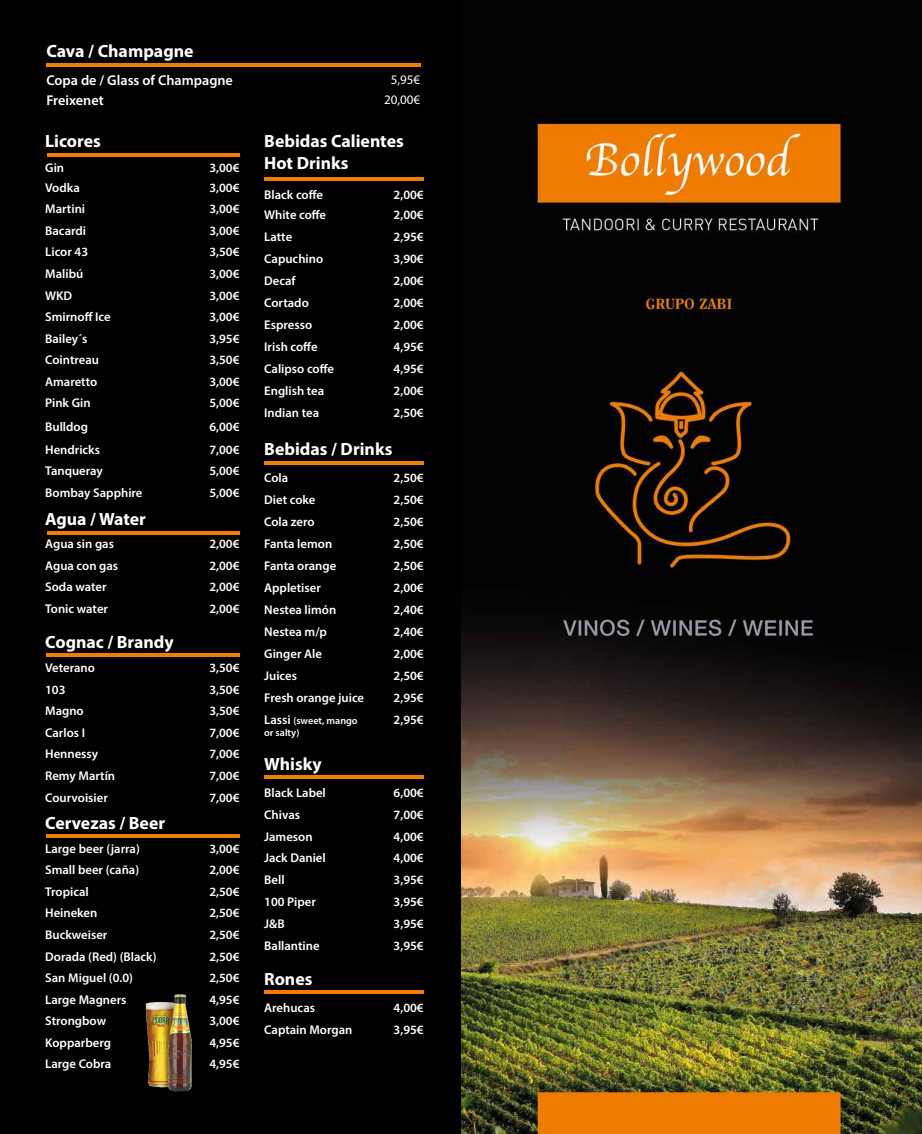
<style>
.page{position:relative;width:922px;height:1134px;background:#fff}
.page>*{position:absolute;margin:0;border:0;box-sizing:border-box;transform-origin:0 0}
.t1{font:700 17.75px/21.2px "Myriad Pro";color:#fff}
.t2{font:600 14.25px "Myriad Pro";color:#fff}
.t3{font:13px "Myriad Pro";color:#fff}
.t4{font:600 12.62px "Myriad Pro";color:#fff}
.t5{font:600 10.12px/12.1px "Myriad Pro";color:#fff}
.s1{font-size:12.62px}
</style>
<div class="page">
<div style="left:0;top:0;width:461px;height:1134px;background:#000"></div>
<img style="left:461px;top:0;width:460px;height:1134px">
<hr style="left:47px;top:153px;width:192px;height:4px;background:#ef7d00">
<hr style="left:47px;top:531px;width:192px;height:4px;background:#ef7d00">
<hr style="left:46px;top:653px;width:193px;height:4px;background:#ef7d00">
<hr style="left:46px;top:834px;width:193px;height:4px;background:#ef7d00">
<hr style="left:264px;top:775px;width:159px;height:3px;background:#ef7d00">
<hr style="left:264px;top:990px;width:159px;height:4px;background:#ef7d00">
<hr style="left:264px;top:461px;width:159px;height:3px;background:#ef7d00">
<hr style="left:264px;top:177px;width:159px;height:3px;background:#ef7d00">
<hr style="left:46px;top:63px;width:374px;height:3px;background:#ef7d00">
<img style="left:145px;top:994px;width:47px;height:98px">
<h1 class="t1" style="left:46px;top:40px;width:149px">Cava / Champagne</h1>
<p class="t2" style="left:46px;top:71px;width:188px">Copa de / Glass of Champagne</p>
<p class="t3" style="left:390px;top:72px;width:31px">5,95€</p>
<p class="t2" style="left:46px;top:91px;width:59px">Freixenet</p>
<p class="t3" style="left:384px;top:92px;width:38px">20,00€</p>
<h1 class="t1" style="left:45px;top:130px;width:57px">Licores</h1>
<p class="t4" style="left:45px;top:159px;width:20px">Gin</p>
<p class="t4" style="left:209px;top:159px;width:32px">3,00€</p>
<p class="t4" style="left:45px;top:179px;width:36px">Vodka</p>
<p class="t4" style="left:209px;top:179px;width:32px">3,00€</p>
<p class="t4" style="left:45px;top:201px;width:41px">Martini</p>
<p class="t4" style="left:209px;top:201px;width:32px">3,00€</p>
<p class="t4" style="left:45px;top:223px;width:42px">Bacardi</p>
<p class="t4" style="left:209px;top:223px;width:32px">3,00€</p>
<p class="t4" style="left:45px;top:244px;width:44px">Licor 43</p>
<p class="t4" style="left:209px;top:244px;width:32px">3,50€</p>
<p class="t4" style="left:45px;top:266px;width:40px">Malibú</p>
<p class="t4" style="left:209px;top:266px;width:32px">3,00€</p>
<p class="t4" style="left:45px;top:287px;width:29px">WKD</p>
<p class="t4" style="left:209px;top:287px;width:32px">3,00€</p>
<p class="t4" style="left:45px;top:309px;width:67px">Smirnoff Ice</p>
<p class="t4" style="left:209px;top:309px;width:32px">3,00€</p>
<p class="t4" style="left:45px;top:330px;width:44px">Bailey´s</p>
<p class="t4" style="left:209px;top:330px;width:32px">3,95€</p>
<p class="t4" style="left:45px;top:352px;width:55px">Cointreau</p>
<p class="t4" style="left:209px;top:352px;width:32px">3,50€</p>
<p class="t4" style="left:45px;top:374px;width:54px">Amaretto</p>
<p class="t4" style="left:209px;top:374px;width:32px">3,00€</p>
<p class="t4" style="left:45px;top:395px;width:47px">Pink Gin</p>
<p class="t4" style="left:209px;top:395px;width:32px">5,00€</p>
<p class="t4" style="left:45px;top:419px;width:44px">Bulldog</p>
<p class="t4" style="left:209px;top:419px;width:32px">6,00€</p>
<p class="t4" style="left:45px;top:441px;width:56px">Hendricks</p>
<p class="t4" style="left:209px;top:441px;width:32px">7,00€</p>
<p class="t4" style="left:45px;top:463px;width:59px">Tanqueray</p>
<p class="t4" style="left:209px;top:463px;width:32px">5,00€</p>
<p class="t4" style="left:45px;top:485px;width:99px">Bombay Sapphire</p>
<p class="t4" style="left:209px;top:485px;width:32px">5,00€</p>
<h1 class="t1" style="left:45px;top:508px;width:102px">Agua / Water</h1>
<p class="t4" style="left:45px;top:536px;width:70px">Agua sin gas</p>
<p class="t4" style="left:209px;top:536px;width:32px">2,00€</p>
<p class="t4" style="left:45px;top:558px;width:74px">Agua con gas</p>
<p class="t4" style="left:209px;top:558px;width:32px">2,00€</p>
<p class="t4" style="left:45px;top:579px;width:63px">Soda water</p>
<p class="t4" style="left:209px;top:579px;width:32px">2,00€</p>
<p class="t4" style="left:45px;top:601px;width:64px">Tonic water</p>
<p class="t4" style="left:209px;top:601px;width:32px">2,00€</p>
<h1 class="t1" style="left:45px;top:631px;width:130px">Cognac / Brandy</h1>
<p class="t4" style="left:45px;top:660px;width:51px">Veterano</p>
<p class="t4" style="left:209px;top:660px;width:32px">3,50€</p>
<p class="t4" style="left:45px;top:681px;width:22px">103</p>
<p class="t4" style="left:209px;top:681px;width:32px">3,50€</p>
<p class="t4" style="left:45px;top:703px;width:40px">Magno</p>
<p class="t4" style="left:209px;top:703px;width:32px">3,50€</p>
<p class="t4" style="left:45px;top:724px;width:41px">Carlos I</p>
<p class="t4" style="left:209px;top:724px;width:32px">7,00€</p>
<p class="t4" style="left:45px;top:746px;width:54px">Hennessy</p>
<p class="t4" style="left:209px;top:746px;width:32px">7,00€</p>
<p class="t4" style="left:45px;top:768px;width:71px">Remy Martín</p>
<p class="t4" style="left:209px;top:768px;width:32px">7,00€</p>
<p class="t4" style="left:45px;top:789px;width:64px">Courvoisier</p>
<p class="t4" style="left:209px;top:789px;width:32px">7,00€</p>
<h1 class="t1" style="left:45px;top:812px;width:121px">Cervezas / Beer</h1>
<p class="t4" style="left:45px;top:840px;width:96px">Large beer (jarra)</p>
<p class="t4" style="left:209px;top:840px;width:32px">3,00€</p>
<p class="t4" style="left:45px;top:862px;width:95px">Small beer (caña)</p>
<p class="t4" style="left:209px;top:862px;width:32px">2,00€</p>
<p class="t4" style="left:45px;top:883px;width:45px">Tropical</p>
<p class="t4" style="left:209px;top:883px;width:32px">2,50€</p>
<p class="t4" style="left:45px;top:905px;width:54px">Heineken</p>
<p class="t4" style="left:209px;top:905px;width:32px">2,50€</p>
<p class="t4" style="left:45px;top:927px;width:64px">Buckweiser</p>
<p class="t4" style="left:209px;top:927px;width:32px">2,50€</p>
<p class="t4" style="left:45px;top:948px;width:113px">Dorada (Red) (Black)</p>
<p class="t4" style="left:209px;top:948px;width:32px">2,50€</p>
<p class="t4" style="left:45px;top:970px;width:89px">San Miguel (0.0)</p>
<p class="t4" style="left:209px;top:970px;width:32px">2,50€</p>
<p class="t4" style="left:45px;top:991px;width:83px">Large Magners</p>
<p class="t4" style="left:209px;top:991px;width:32px">4,95€</p>
<p class="t4" style="left:45px;top:1013px;width:62px">Strongbow</p>
<p class="t4" style="left:209px;top:1013px;width:32px">3,00€</p>
<p class="t4" style="left:45px;top:1034px;width:67px">Kopparberg</p>
<p class="t4" style="left:209px;top:1034px;width:32px">4,95€</p>
<p class="t4" style="left:45px;top:1056px;width:68px">Large Cobra</p>
<p class="t4" style="left:209px;top:1056px;width:32px">4,95€</p>
<h1 class="t1" style="left:264px;top:130px;width:141px">Bebidas Calientes<br>Hot Drinks</h1>
<p class="t4" style="left:264px;top:187px;width:60px">Black coffe</p>
<p class="t4" style="left:393px;top:187px;width:32px">2,00€</p>
<p class="t4" style="left:264px;top:207px;width:63px">White coffe</p>
<p class="t4" style="left:393px;top:207px;width:32px">2,00€</p>
<p class="t4" style="left:264px;top:229px;width:29px">Latte</p>
<p class="t4" style="left:393px;top:229px;width:32px">2,95€</p>
<p class="t4" style="left:264px;top:251px;width:60px">Capuchino</p>
<p class="t4" style="left:393px;top:251px;width:32px">3,90€</p>
<p class="t4" style="left:264px;top:273px;width:33px">Decaf</p>
<p class="t4" style="left:393px;top:273px;width:32px">2,00€</p>
<p class="t4" style="left:264px;top:295px;width:46px">Cortado</p>
<p class="t4" style="left:393px;top:295px;width:32px">2,00€</p>
<p class="t4" style="left:264px;top:317px;width:49px">Espresso</p>
<p class="t4" style="left:393px;top:317px;width:32px">2,00€</p>
<p class="t4" style="left:264px;top:339px;width:55px">Irish coffe</p>
<p class="t4" style="left:393px;top:339px;width:32px">4,95€</p>
<p class="t4" style="left:264px;top:361px;width:71px">Calipso coffe</p>
<p class="t4" style="left:393px;top:361px;width:32px">4,95€</p>
<p class="t4" style="left:264px;top:383px;width:62px">English tea</p>
<p class="t4" style="left:393px;top:383px;width:32px">2,00€</p>
<p class="t4" style="left:264px;top:405px;width:56px">Indian tea</p>
<p class="t4" style="left:393px;top:405px;width:32px">2,50€</p>
<h1 class="t1" style="left:264px;top:438px;width:130px">Bebidas / Drinks</h1>
<p class="t4" style="left:264px;top:470px;width:26px">Cola</p>
<p class="t4" style="left:393px;top:470px;width:32px">2,50€</p>
<p class="t4" style="left:264px;top:492px;width:53px">Diet coke</p>
<p class="t4" style="left:393px;top:492px;width:32px">2,50€</p>
<p class="t4" style="left:264px;top:514px;width:52px">Cola zero</p>
<p class="t4" style="left:393px;top:514px;width:32px">2,50€</p>
<p class="t4" style="left:264px;top:536px;width:69px">Fanta lemon</p>
<p class="t4" style="left:393px;top:536px;width:32px">2,50€</p>
<p class="t4" style="left:264px;top:558px;width:74px">Fanta orange</p>
<p class="t4" style="left:393px;top:558px;width:32px">2,50€</p>
<p class="t4" style="left:264px;top:580px;width:58px">Appletiser</p>
<p class="t4" style="left:393px;top:580px;width:32px">2,00€</p>
<p class="t4" style="left:264px;top:602px;width:73px">Nestea limón</p>
<p class="t4" style="left:393px;top:602px;width:32px">2,40€</p>
<p class="t4" style="left:264px;top:624px;width:64px">Nestea m/p</p>
<p class="t4" style="left:393px;top:624px;width:32px">2,40€</p>
<p class="t4" style="left:264px;top:646px;width:59px">Ginger Ale</p>
<p class="t4" style="left:393px;top:646px;width:32px">2,00€</p>
<p class="t4" style="left:264px;top:668px;width:34px">Juices</p>
<p class="t4" style="left:393px;top:668px;width:32px">2,50€</p>
<p class="t4" style="left:264px;top:690px;width:101px">Fresh orange juice</p>
<p class="t4" style="left:393px;top:690px;width:32px">2,95€</p>
<p class="t5" style="left:264px;top:714px;width:95px"><span class="s1">Lassi</span> (sweet, mango or salty)</p>
<p class="t4" style="left:393px;top:712px;width:32px">2,95€</p>
<h1 class="t1" style="left:264px;top:753px;width:59px">Whisky</h1>
<p class="t4" style="left:264px;top:784px;width:63px">Black Label</p>
<p class="t4" style="left:393px;top:784px;width:32px">6,00€</p>
<p class="t4" style="left:264px;top:806px;width:37px">Chivas</p>
<p class="t4" style="left:393px;top:806px;width:32px">7,00€</p>
<p class="t4" style="left:264px;top:828px;width:50px">Jameson</p>
<p class="t4" style="left:393px;top:828px;width:32px">4,00€</p>
<p class="t4" style="left:264px;top:850px;width:63px">Jack Daniel</p>
<p class="t4" style="left:393px;top:850px;width:32px">4,00€</p>
<p class="t4" style="left:264px;top:872px;width:22px">Bell</p>
<p class="t4" style="left:393px;top:872px;width:32px">3,95€</p>
<p class="t4" style="left:264px;top:894px;width:53px">100 Piper</p>
<p class="t4" style="left:393px;top:894px;width:32px">3,95€</p>
<p class="t4" style="left:264px;top:916px;width:22px">J&amp;B</p>
<p class="t4" style="left:393px;top:916px;width:32px">3,95€</p>
<p class="t4" style="left:264px;top:938px;width:57px">Ballantine</p>
<p class="t4" style="left:393px;top:938px;width:32px">3,95€</p>
<h1 class="t1" style="left:264px;top:968px;width:50px">Rones</h1>
<p class="t4" style="left:264px;top:1000px;width:52px">Arehucas</p>
<p class="t4" style="left:393px;top:1000px;width:32px">4,00€</p>
<p class="t4" style="left:264px;top:1022px;width:90px">Captain Morgan</p>
<p class="t4" style="left:393px;top:1022px;width:32px">3,95€</p>
</div>
